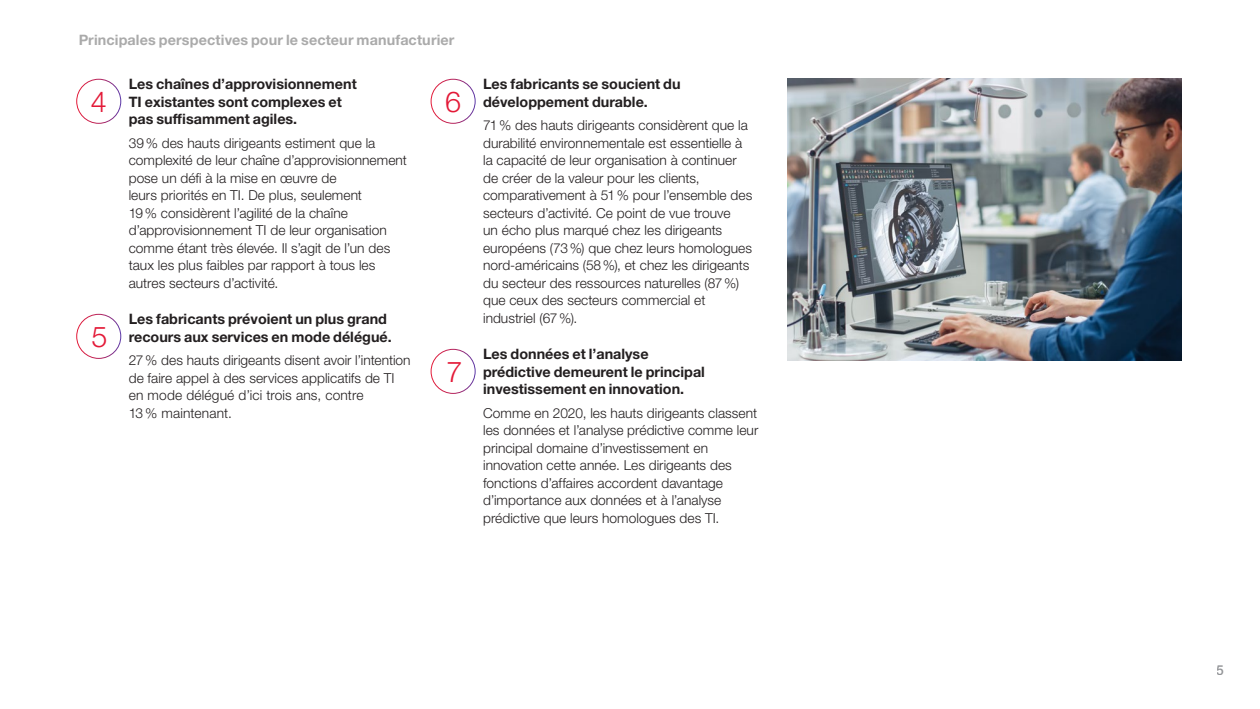
<style>
.page{position:relative;width:1260px;height:709px;background:#fff}
.page>*{position:absolute;margin:0;border:0;box-sizing:border-box;transform-origin:0 0}
.BIG_NUBMER_1-5{font:300 28.75px "Helvetica Neue LT Pro";color:#e31937}
.h4_Indent_FR{font:700 14.38px/17.5px "Helvetica Neue LT Pro";color:#231f20}
.H4_Gray_FR{font:700 14.38px "Helvetica Neue LT Pro";letter-spacing:.01em;color:#aaa}
.Text_indent_FR{font:300 13.75px/17.5px "Helvetica Neue LT Pro";letter-spacing:.005em;color:#231f20}
.t1{font:500 13.75px "Helvetica Neue LT Pro";color:#939598}
</style>
<div class="page">
<div style="left:76px;top:79px;width:45px;height:45px;border:1px solid #fff;border-radius:50%"></div>
<div style="left:76px;top:314px;width:45px;height:45px;border:1px solid #fff;border-radius:50%"></div>
<div style="left:431px;top:79px;width:45px;height:45px;border:1px solid #fff;border-radius:50%"></div>
<div style="left:431px;top:349px;width:45px;height:45px;border:1px solid #fff;border-radius:50%"></div>
<img style="left:788px;top:79px;width:393px;height:281px">
<h6 class="H4_Gray_FR" style="left:79px;top:30px;width:377px">Principales perspectives pour le secteur manufacturier</h6>
<p class="BIG_NUBMER_1-5" style="left:91px;top:84px;width:17px">4</p>
<p class="BIG_NUBMER_1-5" style="left:91px;top:319px;width:17px">5</p>
<p class="h4_Indent_FR" style="left:129px;top:75px;width:229px">Les chaînes d’approvisionnement<br>TI existantes sont complexes et pas suffisamment agiles.</p>
<p class="Text_indent_FR" style="left:129px;top:134px;width:280px">39% des hauts dirigeants estiment que la complexité de leur chaîne d’approvisionnement pose un défi à la mise en œuvre de<br>leurs priorités en TI. De plus, seulement<br>19% considèrent l’agilité de la chaîne d’approvisionnement TI de leur organisation comme étant très élevée. Il s’agit de l’un des taux les plus faibles par rapport à tous les autres secteurs d’activité.</p>
<p class="h4_Indent_FR" style="left:129px;top:310px;width:265px">Les fabricants prévoient un plus grand recours aux services en mode délégué.</p>
<p class="Text_indent_FR" style="left:129px;top:351px;width:283px">27% des hauts dirigeants disent avoir l’intention de faire appel à des services applicatifs de TI en mode délégué d’ici trois ans, contre<br>13% maintenant.</p>
<p class="BIG_NUBMER_1-5" style="left:445px;top:84px;width:17px">6</p>
<p class="BIG_NUBMER_1-5" style="left:446px;top:354px;width:17px">7</p>
<p class="h4_Indent_FR" style="left:483px;top:75px;width:199px">Les fabricants se soucient du développement durable.</p>
<p class="Text_indent_FR" style="left:483px;top:116px;width:271px">71% des hauts dirigeants considèrent que la durabilité environnementale est essentielle à la capacité de leur organisation à continuer de créer de la valeur pour les clients, comparativement à 51% pour l’ensemble des secteurs d’activité. Ce point de vue trouve<br>un écho plus marqué chez les dirigeants européens (73%) que chez leurs homologues nord-américains (58%), et chez les dirigeants du secteur des ressources naturelles (87%) que ceux des secteurs commercial et industriel (67%).</p>
<p class="h4_Indent_FR" style="left:483px;top:345px;width:223px">Les données et l’analyse prédictive demeurent le principal investissement en innovation.</p>
<p class="Text_indent_FR" style="left:483px;top:404px;width:277px">Comme en 2020, les hauts dirigeants classent les données et l’analyse prédictive comme leur principal domaine d’investissement en innovation cette année. Les dirigeants des fonctions d’affaires accordent davantage d’importance aux données et à l’analyse prédictive que leurs homologues des TI.</p>
<p class="t1" style="left:1217px;top:661px;width:9px">5</p>
</div>
